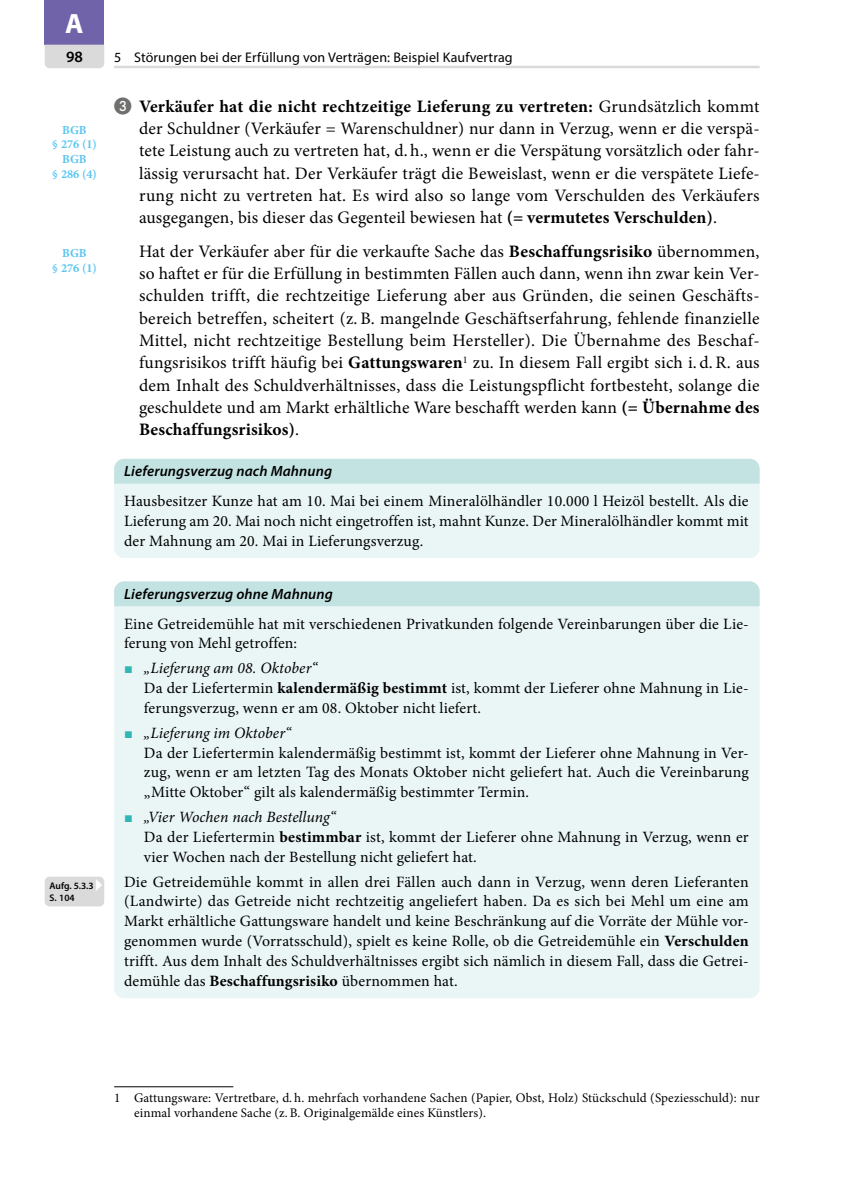
<style>
.page{position:relative;width:844px;height:1191px;background:#fff}
.page>*{position:absolute;margin:0;border:0;box-sizing:border-box;transform-origin:0 0}
.t1{font:700 28px "Myriad Pro";color:#fff}
._10_1_Grundschrift{font:17.5px/22.4px "Minion Pro";letter-spacing:.005em;color:#000;text-align:justify}
._11_1_7_Aufzaehl_Zah{font:17.5px/22.4px "Minion Pro";letter-spacing:.01em;color:#000;text-align:justify}
._30_1_2_Beispiel_Tex{font:15.75px/19.8px "Minion Pro";letter-spacing:.01em;color:#000;text-align:justify}
.t2{font:italic 15.75px "Minion Pro";letter-spacing:.005em;color:#000}
.t3{font:600 15.75px "Myriad Pro";color:#000}
._30_1_1_Beispiel_Ueb{font:italic 600 14.88px "Myriad Pro";letter-spacing:.01em;color:#000}
.t4{font:14px "Myriad Pro";letter-spacing:.01em;color:#000}
._86_1_Fussnote{font:13.12px/14.9px "Minion Pro";letter-spacing:.01em;color:#000}
._81_1_Marginalien_Ge{font:700 12.25px/14.9px "Minion Pro";color:#5bc5f2;text-align:center}
._82_1_Marginalien_Te{font:600 9.62px "Myriad Pro";color:#000}
.s1{color:#6f6f6e}
.s2{font-weight:700}
.s3{color:#32b6b3}
</style>
<div class="page">
<div style="left:114px;top:459px;width:645px;height:99px;background:#eaf5f5;border-radius:10px"></div>
<div style="left:114px;top:459px;width:645px;height:24px;background:#c3e3e2"></div>
<div style="left:114px;top:581px;width:645px;height:417px;background:#eaf5f5;border-radius:10px"></div>
<div style="left:45px;top:876px;width:59px;height:30px;background:#dadada;border-radius:5px"></div>
<div style="left:114px;top:581px;width:645px;height:25px;background:#c3e3e2"></div>
<hr style="left:114px;top:1086px;width:119px;height:1px;background:#000">
<hr style="left:114px;top:66px;width:645px;height:2px;background:#dadada">
<div style="left:45px;top:0;width:59px;height:45px;background:#7163a9"></div>
<svg style="left:45px;top:45px;width:59px;height:23px"></svg>
<h1 class="t1" style="left:65px;top:6px;width:20px">A</h1>
<p class="t3" style="left:66px;top:47px;width:18px">98</p>
<p class="_81_1_Marginalien_Ge" style="left:52px;top:122px;width:46px">BGB<br>§ 276 (1)</p>
<p class="_81_1_Marginalien_Ge" style="left:52px;top:152px;width:46px">BGB<br>§ 286 (4)</p>
<p class="_81_1_Marginalien_Ge" style="left:52px;top:245px;width:46px">BGB<br>§ 276 (1)</p>
<p class="_82_1_Marginalien_Te" style="left:50px;top:879px;width:46px">Aufg. 5.3.3</p>
<p class="_82_1_Marginalien_Te" style="left:50px;top:891px;width:27px">S. 104</p>
<p class="t4" style="left:114px;top:49px;width:400px">5 Störungen bei der Erfüllung von Verträgen: Beispiel Kaufvertrag</p>
<p class="_11_1_7_Aufzaehl_Zah" style="left:139px;top:95px;width:622px;text-indent:-25px"><span class="s1">❸</span> <span class="s2">Verkäufer hat die nicht rechtzeitige Lieferung zu vertreten:</span> Grundsätzlich kommt der Schuldner (Verkäufer = Warenschuldner) nur dann in Verzug, wenn er die verspä&shy;tete Leistung auch zu vertreten hat, d. h., wenn er die Verspätung vorsätzlich oder fahr&shy;lässig verursacht hat. Der Verkäufer trägt die Beweislast, wenn er die verspätete Liefe&shy;rung nicht zu vertreten hat. Es wird also so lange vom Verschulden des Verkäufers ausgegangen, bis dieser das Gegenteil bewiesen hat <span class="s2">(= vermutetes Verschulden)</span>.</p>
<p class="_10_1_Grundschrift" style="left:139px;top:240px;width:622px">Hat der Verkäufer aber für die verkaufte Sache das <span class="s2">Beschaffungsrisiko</span> übernommen, so haftet er für die Erfüllung in bestimmten Fällen auch dann, wenn ihn zwar kein Ver&shy;schulden trifft, die rechtzeitige Lieferung aber aus Gründen, die seinen Geschäfts&shy;bereich betreffen, scheitert (z. B. mangelnde Geschäftserfahrung, fehlende finanzielle Mittel, nicht rechtzeitige Bestellung beim Hersteller). Die Übernahme des Beschaf&shy;fungsrisikos trifft häufig bei <span class="s2">Gattungswaren</span><sup>1</sup> zu. In diesem Fall ergibt sich i. d.R. aus dem Inhalt des Schuldverhältnisses, dass die Leistungspflicht fortbesteht, solange die geschuldete und am Markt erhältliche Ware beschafft werden kann <span class="s2">(= Übernahme des Beschaffungsrisikos)</span>.</p>
<p class="_30_1_1_Beispiel_Ueb" style="left:124px;top:462px;width:209px">Lieferungsverzug nach Mahnung</p>
<p class="_30_1_2_Beispiel_Tex" style="left:124px;top:491px;width:626px">Hausbesitzer Kunze hat am 10. Mai bei einem Mineralölhändler 10.000 l Heizöl bestellt. Als die Lieferung am 20. Mai noch nicht eingetroffen ist, mahnt Kunze. Der Mineralölhändler kommt mit der Mahnung am 20. Mai in Lieferungsverzug.</p>
<p class="_30_1_1_Beispiel_Ueb" style="left:124px;top:584px;width:210px">Lieferungsverzug ohne Mahnung</p>
<p class="_30_1_2_Beispiel_Tex" style="left:124px;top:613px;width:626px">Eine Getreidemühle hat mit verschiedenen Privatkunden folgende Vereinbarungen über die Lie&shy;ferung von Mehl getroffen:</p>
<p class="t2" style="left:124px;top:657px;width:195px"><span class="s3">▪</span> „Lieferung am 08. Oktober“</p>
<p class="_30_1_2_Beispiel_Tex" style="left:144px;top:678px;width:606px">Da der Liefertermin <span class="s2">kalendermäßig bestimmt</span> ist, kommt der Lieferer ohne Mahnung in Lie&shy;ferungsverzug, wenn er am 08. Oktober nicht liefert.</p>
<p class="t2" style="left:124px;top:722px;width:168px"><span class="s3">▪</span> „Lieferung im Oktober“</p>
<p class="_30_1_2_Beispiel_Tex" style="left:144px;top:742px;width:606px">Da der Liefertermin kalendermäßig bestimmt ist, kommt der Lieferer ohne Mahnung in Ver&shy;zug, wenn er am letzten Tag des Monats Oktober nicht geliefert hat. Auch die Vereinbarung „Mitte Oktober“ gilt als kalendermäßig bestimmter Termin.</p>
<p class="t2" style="left:124px;top:806px;width:213px"><span class="s3">▪</span> „Vier Wochen nach Bestellung“</p>
<p class="_30_1_2_Beispiel_Tex" style="left:144px;top:827px;width:606px">Da der Liefertermin <span class="s2">bestimmbar</span> ist, kommt der Lieferer ohne Mahnung in Verzug, wenn er vier Wochen nach der Bestellung nicht geliefert hat.</p>
<p class="_30_1_2_Beispiel_Tex" style="left:124px;top:871px;width:626px">Die Getreidemühle kommt in allen drei Fällen auch dann in Verzug, wenn deren Lieferanten (Landwirte) das Getreide nicht rechtzeitig angeliefert haben. Da es sich bei Mehl um eine am Markt erhältliche Gattungsware handelt und keine Beschränkung auf die Vorräte der Mühle vor&shy;genommen wurde (Vorratsschuld), spielt es keine Rolle, ob die Getreidemühle ein <span class="s2">Verschulden </span>trifft. Aus dem Inhalt des Schuldverhältnisses ergibt sich nämlich in diesem Fall, dass die Getrei&shy;demühle das <span class="s2">Beschaffungsrisiko</span> übernommen hat.</p>
<p class="_86_1_Fussnote" style="left:134px;top:1090px;width:626px;text-indent:-20px">1 Gattungsware: Vertretbare, d. h. mehrfach vorhandene Sachen (Papier, Obst, Holz) Stückschuld (Speziesschuld): nur einmal vorhandene Sache (z.B. Originalgemälde eines Künstlers).</p>
</div>
